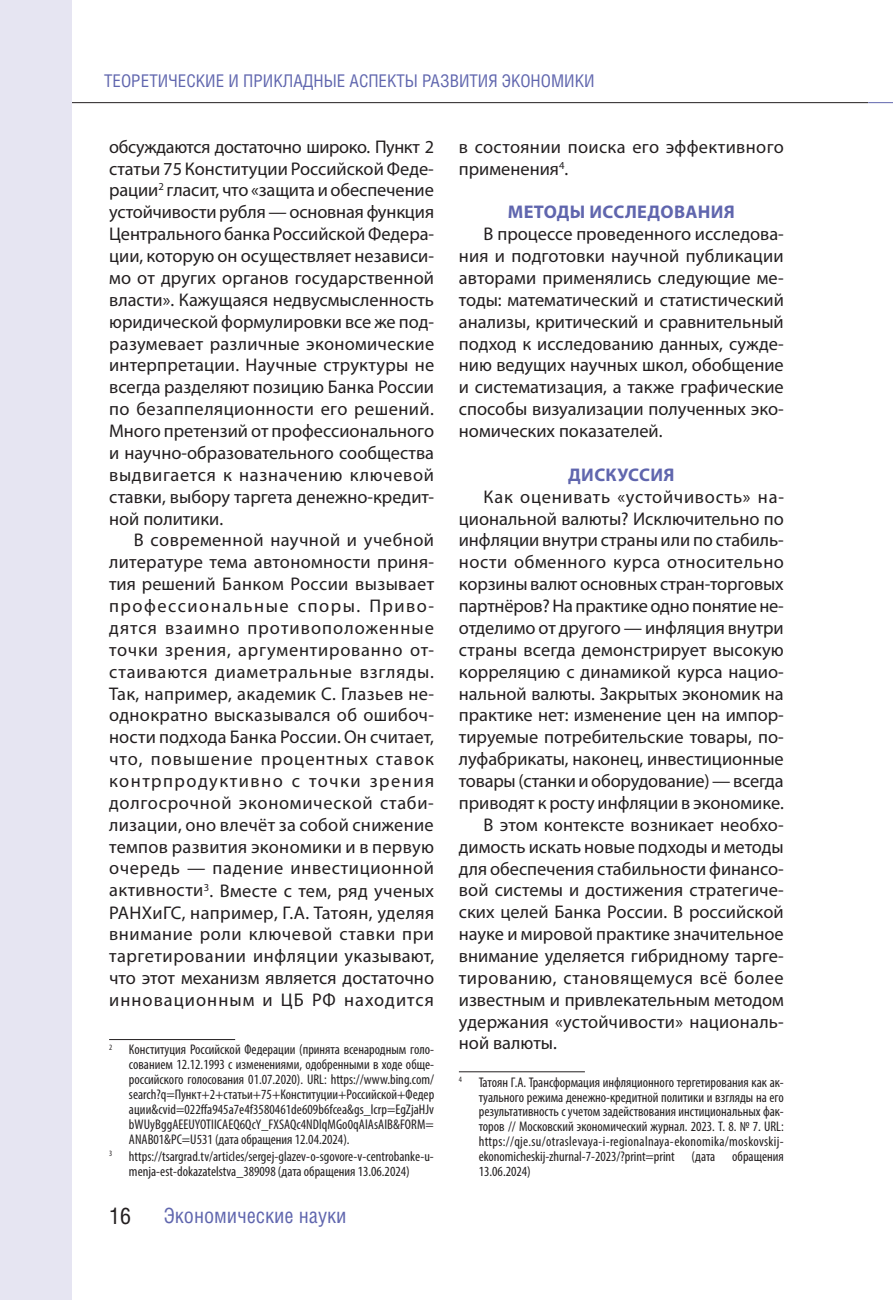
<style>
.page{position:relative;width:893px;height:1300px;background:#fff}
.page>*{position:absolute;margin:0;border:0;box-sizing:border-box;transform-origin:0 0}
.t1{font:22.75px "Helios Cond";color:#231f20}
.t2{font:21px "Helios Cond";color:#6066ae}
.t3{font:18.38px/21.9px "Myriad Pro";color:#231f20;text-align:justify}
.t4{font:18.38px/21.9px "Myriad Pro";letter-spacing:.02em;color:#231f20}
.t5{font:18.38px "Myriad Pro";letter-spacing:.03em;color:#231f20}
.t6{font:18.38px "Myriad Pro";letter-spacing:.025em;color:#231f20}
.t7{font:18.38px "Myriad Pro";letter-spacing:.04em;color:#231f20}
.t8{font:700 18.38px "Myriad Pro";letter-spacing:.02em;color:#6066ae}
.t9{font:17.5px "Helios Cond";color:#6066ae}
.t10{font:condensed 14px/14.9px "Myriad Pro";color:#231f20;text-align:justify}
</style>
<div class="page">
<hr style="left:0;top:102px;width:868px;height:1px;background:#231f20">
<svg style="left:868px;top:102px;width:25px;height:1px"></svg>
<div style="left:0;top:0;width:72px;height:1300px;background:#e6e5f2"></div>
<hr style="left:109px;top:1039px;width:126px;height:1px;background:#231f20">
<hr style="left:459px;top:1071px;width:126px;height:1px;background:#231f20">
<p class="t9" style="left:104px;top:70px;width:492px">ТЕОРЕТИЧЕСКИЕ И ПРИКЛАДНЫЕ АСПЕКТЫ РАЗВИТИЯ ЭКОНОМИКИ</p>
<p class="t3" style="left:109px;top:135px;width:327px">обсуждаются достаточно широко. Пункт 2 статьи 75 Конституции Российской Феде&shy;рации<sup>2</sup> гласит, что «защита и обеспечение устойчивости рубля — основная функция Центрального банка Российской Федера&shy;ции, которую он осуществляет независи&shy;мо от других органов государственной власти». Кажущаяся недвусмысленность юридической формулировки все же под&shy;разумевает различные экономические интерпретации. Научные структуры не всегда разделяют позицию Банка России по безаппеляционности его решений.<br>Много претензий от профессионального и научно-образовательного сообщества выдвигается к назначению ключевой ставки, выбору таргета денежно-кредит&shy;ной политики.</p>
<p class="t3" style="left:109px;top:529px;width:327px;text-indent:25px">В современной научной и учебной литературе тема автономности приня&shy;тия решений Банком России вызывает профессиональные споры. Приво&shy;дятся взаимно противоположенные точки зрения, аргументированно от&shy;стаиваются диаметральные взгляды.<br>Так, например, академик С. Глазьев не&shy;однократно высказывался об ошибоч&shy;ности подхода Банка России. Он считает, что, повышение процентных ставок контрпродуктивно с точки зрения долгосрочной экономической стаби&shy;лизации, оно влечёт за собой снижение темпов развития экономики и в первую очередь — падение инвестиционной активности<sup>3</sup>. Вместе с тем, ряд ученых РАНХиГС, например, Г.А. Татоян, уделяя внимание роли ключевой ставки при таргетировании инфляции указывают, что этот механизм является достаточно инновационным и ЦБ РФ находится</p>
<p class="t10" style="left:129px;top:1042px;width:307px;text-indent:-20px"><sup>2</sup> Конституция Российской Федерации (принята всенародным голо&shy;сованием 12.12.1993 с изменениями, одобренными в ходе обще&shy;российского голосования 01.07.2020). URL: https://www.bing.com/ search?q=Пункт+2+статьи+75+Конституции+Российской+Федер ации&amp;cvid=022ffa945a7e4f3580461de609b6fcea&amp;gs_lcrp=EgZjaHJv bWUyBggAEEUYOTIICAEQ6QcY_FXSAQc4NDlqMGo0qAIAsAIB&amp;FORM= ANAB01&amp;PC=U531 (дата обращения 12.04.2024).</p>
<p class="t10" style="left:109px;top:1149px;width:326px;text-align:center"><sup>3</sup> https://tsargrad.tv/articles/sergej-glazev-o-sgovore-v-centrobanke-u&shy;menja-est-dokazatelstva_389098 (дата обращения 13.06.2024)</p>
<p class="t1" style="left:109px;top:1202px;width:23px">16</p>
<p class="t2" style="left:164px;top:1203px;width:184px">Экономические науки</p>
<p class="t4" style="left:459px;top:135px;width:326px">в состоянии поиска его эффективного применения<sup>4</sup>.</p>
<p class="t8" style="left:508px;top:200px;width:229px">МЕТОДЫ ИССЛЕДОВАНИЯ</p>
<p class="t3" style="left:459px;top:223px;width:326px;text-indent:25px">В процессе проведенного исследова&shy;ния и подготовки научной публикации авторами применялись следующие ме&shy;тоды: математический и статистический анализы, критический и сравнительный подход к исследованию данных, сужде&shy;нию ведущих научных школ, обобщение и систематизация, а также графические способы визуализации полученных эко&shy;номических показателей.</p>
<p class="t8" style="left:568px;top:463px;width:108px">ДИСКУССИЯ</p>
<p class="t7" style="left:484px;top:485px;width:302px">Как оценивать «устойчивость» на-</p>
<p class="t3" style="left:459px;top:507px;width:326px">циональной валюты? Исключительно по</p>
<p class="t3" style="left:459px;top:529px;width:326px">инфляции внутри страны или по стабиль-</p>
<p class="t5" style="left:459px;top:551px;width:327px">ности обменного курса относительно</p>
<p class="t3" style="left:459px;top:573px;width:326px">корзины валют основных стран-торговых</p>
<p class="t3" style="left:459px;top:595px;width:326px">партнёров? На практике одно понятие не-</p>
<p class="t3" style="left:459px;top:616px;width:326px">отделимо от другого — инфляция внутри</p>
<p class="t3" style="left:459px;top:638px;width:327px">страны всегда демонстрирует высокую</p>
<p class="t3" style="left:459px;top:660px;width:326px">корреляцию с динамикой курса нацио-</p>
<p class="t3" style="left:459px;top:682px;width:326px">нальной валюты. Закрытых экономик на</p>
<p class="t3" style="left:459px;top:704px;width:326px">практике нет: изменение цен на импор-</p>
<p class="t3" style="left:459px;top:726px;width:326px">тируемые потребительские товары, по-</p>
<p class="t3" style="left:459px;top:748px;width:326px">луфабрикаты, наконец, инвестиционные</p>
<p class="t3" style="left:459px;top:769px;width:326px">товары (станки и оборудование) — всегда</p>
<p class="t3" style="left:459px;top:791px;width:327px">приводят к росту инфляции в экономике.</p>
<p class="t3" style="left:484px;top:813px;width:302px">В этом контексте возникает необхо-</p>
<p class="t3" style="left:459px;top:835px;width:326px">димость искать новые подходы и методы</p>
<p class="t3" style="left:459px;top:857px;width:326px">для обеспечения стабильности финансо-</p>
<p class="t3" style="left:459px;top:879px;width:326px">вой системы и достижения стратегиче-</p>
<p class="t3" style="left:459px;top:901px;width:326px">ских целей Банка России. В российской</p>
<p class="t3" style="left:459px;top:923px;width:326px">науке и мировой практике значительное</p>
<p class="t3" style="left:459px;top:944px;width:326px">внимание уделяется гибридному тарге-</p>
<p class="t6" style="left:459px;top:966px;width:326px">тированию, становящемуся всё более</p>
<p class="t3" style="left:459px;top:988px;width:326px">известным и привлекательным методом</p>
<p class="t3" style="left:459px;top:1010px;width:327px">удержания «устойчивости» националь-</p>
<p class="t3" style="left:459px;top:1032px;width:99px">ной валюты.</p>
<p class="t10" style="left:479px;top:1074px;width:307px;text-indent:-20px"><sup>4</sup> Татоян Г.А. Трансформация инфляционного тергетирования как ак&shy;туального режима денежно-кредитной политики и взгляды на его результативность с учетом задействования инстициональных фак&shy;торов // Московский экономический журнал. 2023. Т. 8. № 7. URL: https://qje.su/otraslevaya-i-regionalnaya-ekonomika/moskovskij&shy;ekonomicheskij-zhurnal-7-2023/?print=print (дата обращения 13.06.2024)</p>
</div>
